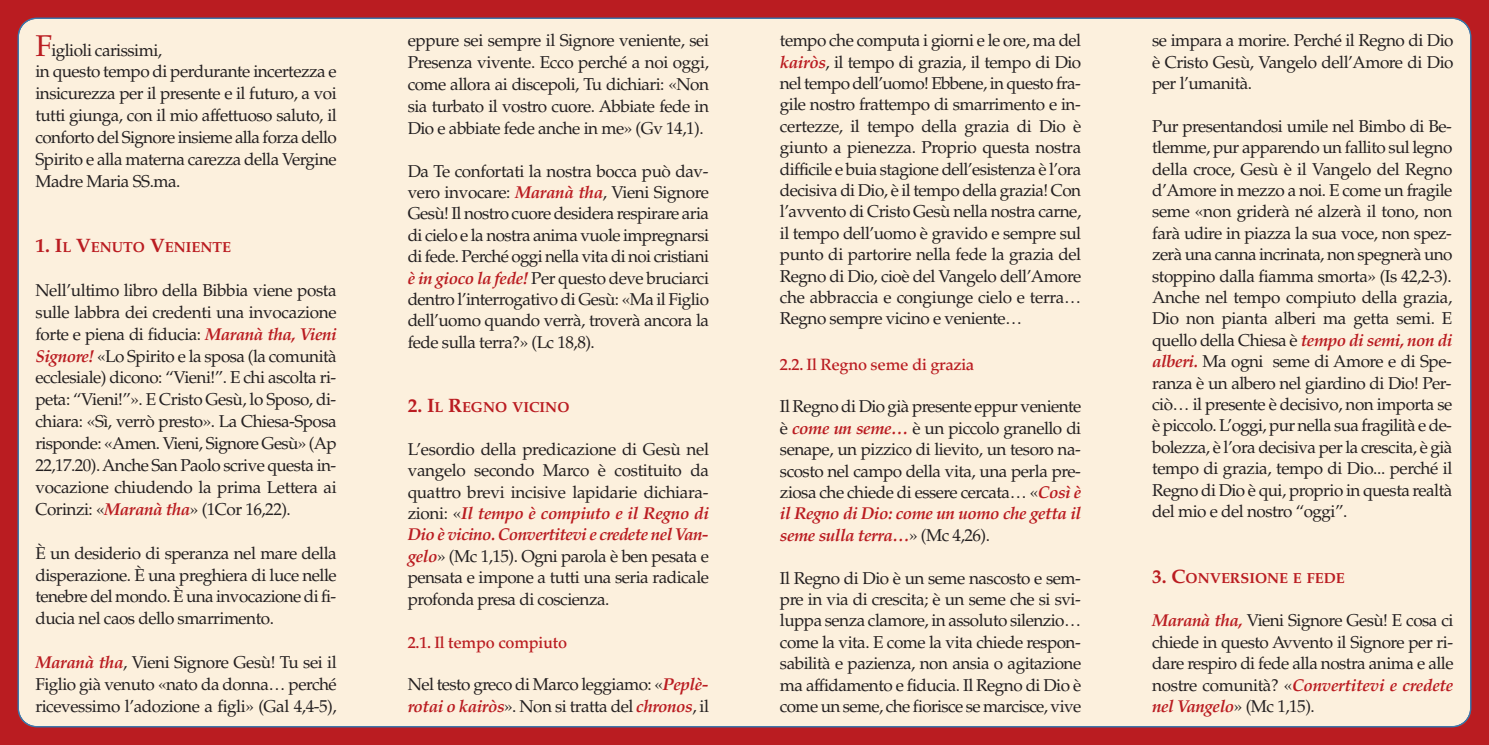
<style>
.page{position:relative;width:1489px;height:745px;background:#fff}
.page>*{position:absolute;margin:0;border:0;box-sizing:border-box;transform-origin:0 0}
.t1{font:17.12px/21.4px "Palatino";letter-spacing:-.03em;color:#231f20;text-align:justify}
.t2{font:500 16.25px "Palatino LT Std";letter-spacing:-.015em;color:#ba1c21}
.t3{font:700 14.5px "Palatino LT Std";color:#ba1c21}
.s1{font-family:"Palatino LT Std";font-size:30px;color:#ba1c21}
.s2{font-size:19.38px}
.s3{font-weight:700;font-style:italic;color:#ba1c21}
</style>
<div class="page">
<div style="left:0;top:0;width:1488px;height:744px;background:#ba1c21"></div>
<div style="left:18px;top:18px;width:1452px;height:708px;background:#fcf0dd"></div>
<p class="t1" style="left:35px;top:41px;width:303px;line-height:21.9px;text-align:left"><span class="s1">F</span>iglioli carissimi,<br>in questo tempo di perdurante incertezza e insicurezza per il presente e il futuro, a voi tutti giunga, con il mio affettuoso saluto, il conforto del Signore insieme alla forza dello Spirito e alla materna carezza della Vergine Madre Maria SS.ma.</p>
<p class="t3" style="left:35px;top:241px;width:197px"><span class="s2">1. I</span>L <span class="s2">V</span>ENUTO <span class="s2">V</span>ENIENTE</p>
<p class="t1" style="left:35px;top:281px;width:303px;line-height:21.9px">Nell’ultimo libro della Bibbia viene posta sulle labbra dei credenti una invocazione forte e piena di fiducia: <span class="s3">Maranà tha, Vieni Signore!</span> «Lo Spirito e la sposa (la comunità ecclesiale) dicono: “Vieni!”. E chi ascolta ri&shy;peta: “Vieni!”». E Cristo Gesù, lo Sposo, di&shy;chiara: «Sì, verrò presto». La Chiesa-Sposa risponde: «Amen. Vieni, Signore Gesù» (Ap 22,17.20).Anche San Paolo scrive questa in&shy;vocazione chiudendo la prima Lettera ai Corinzi: «<span class="s3">Maranà tha</span>» (1Cor 16,22).</p>
<p class="t1" style="left:35px;top:543px;width:303px;line-height:21.9px">È un desiderio di speranza nel mare della disperazione. È una preghiera di luce nelle tenebre del mondo. È una invocazione di fi&shy;ducia nel caos dello smarrimento.</p>
<p class="t1" style="left:35px;top:653px;width:303px;line-height:21.9px"><span class="s3">Maranà tha</span>, Vieni Signore Gesù! Tu sei il Figlio già venuto «nato da donna… perché ricevessimo l’adozione a figli» (Gal 4,4-5),</p>
<p class="t1" style="left:407px;top:31px;width:303px;line-height:21.9px">eppure sei sempre il Signore veniente, sei Presenza vivente. Ecco perché a noi oggi, come allora ai discepoli, Tu dichiari: «Non sia turbato il vostro cuore. Abbiate fede in Dio e abbiate fede anche in me» (Gv 14,1).</p>
<p class="t1" style="left:407px;top:162px;width:303px">Da Te confortati la nostra bocca può dav&shy;vero invocare: <span class="s3">Maranà tha</span>, Vieni Signore Gesù! Il nostro cuore desidera respirare aria di cielo e la nostra anima vuole impregnarsi di fede. Perché oggi nella vita di noi cristiani <span class="s3">è in gioco la fede!</span> Per questo deve bruciarci dentro l’interrogativo di Gesù: «Ma il Figlio dell’uomo quando verrà, troverà ancora la fede sulla terra?» (Lc 18,8).</p>
<p class="t3" style="left:407px;top:401px;width:163px"><span class="s2">2. I</span>L <span class="s2">R</span>EGNO VICINO</p>
<p class="t1" style="left:407px;top:440px;width:303px">L’esordio della predicazione di Gesù nel vangelo secondo Marco è costituito da quattro brevi incisive lapidarie dichiara&shy;zioni: «<span class="s3">Il tempo è compiuto e il Regno di Dio è vicino. Convertitevi e credete nel Van&shy;gelo</span>» (Mc 1,15). Ogni parola è ben pesata e pensata e impone a tutti una seria radicale profonda presa di coscienza.</p>
<p class="t2" style="left:407px;top:635px;width:161px">2.1. Il tempo compiuto</p>
<p class="t1" style="left:407px;top:675px;width:303px">Nel testo greco di Marco leggiamo: «<span class="s3">Peplè&shy;rotai o kairòs</span>». Non si tratta del <span class="s3">chronos</span>, il</p>
<p class="t1" style="left:780px;top:32px;width:303px">tempo che computa i giorni e le ore, ma del <span class="s3">kairòs</span>, il tempo di grazia, il tempo di Dio nel tempo dell’uomo! Ebbene, in questo fra&shy;gile nostro frattempo di smarrimento e in&shy;certezze, il tempo della grazia di Dio è giunto a pienezza. Proprio questa nostra difficile e buia stagione dell’esistenza è l’ora decisiva di Dio, è il tempo della grazia! Con l’avvento di Cristo Gesù nella nostra carne, il tempo dell’uomo è gravido e sempre sul punto di partorire nella fede la grazia del Regno di Dio, cioè del Vangelo dell’Amore che abbraccia e congiunge cielo e terra… Regno sempre vicino e veniente…</p>
<p class="t2" style="left:780px;top:357px;width:196px">2.2. Il Regno seme di grazia</p>
<p class="t1" style="left:780px;top:397px;width:303px">Il Regno di Dio già presente eppur veniente è <span class="s3">come un seme…</span> è un piccolo granello di senape, un pizzico di lievito, un tesoro na&shy;scosto nel campo della vita, una perla pre&shy;ziosa che chiede di essere cercata… «<span class="s3">Così è il Regno di Dio: come un uomo che getta il seme sulla terra…</span>» (Mc 4,26).</p>
<p class="t1" style="left:780px;top:568px;width:303px">Il Regno di Dio è un seme nascosto e sem&shy;pre in via di crescita; è un seme che si svi&shy;luppa senza clamore, in assoluto silenzio… come la vita. E come la vita chiede respon&shy;sabilità e pazienza, non ansia o agitazione ma affidamento e fiducia. Il Regno di Dio è come un seme, che fiorisce se marcisce, vive</p>
<p class="t1" style="left:1152px;top:32px;width:303px">se impara a morire. Perché il Regno di Dio è Cristo Gesù, Vangelo dell’Amore di Dio per l’umanità.</p>
<p class="t1" style="left:1152px;top:117px;width:302px">Pur presentandosi umile nel Bimbo di Be&shy;tlemme, pur apparendo un fallito sul legno della croce, Gesù è il Vangelo del Regno d’Amore in mezzo a noi. E come un fragile seme «non griderà né alzerà il tono, non farà udire in piazza la sua voce, non spez&shy;zerà una canna incrinata, non spegnerà uno stoppino dalla fiamma smorta» (Is 42,2-3).<br>Anche nel tempo compiuto della grazia, Dio non pianta alberi ma getta semi. E quello della Chiesa è <span class="s3">tempo di semi, non di alberi.</span> Ma ogni seme di Amore e di Spe&shy;ranza è un albero nel giardino di Dio! Per&shy;ciò… il presente è decisivo, non importa se è piccolo. L’oggi, pur nella sua fragilità e de&shy;bolezza, è l’ora decisiva per la crescita, è già tempo di grazia, tempo di Dio... perché il Regno di Dio è qui, proprio in questa realtà del mio e del nostro “oggi”.</p>
<p class="t3" style="left:1152px;top:571px;width:194px"><span class="s2">3. C</span>ONVERSIONE E FEDE</p>
<p class="t1" style="left:1152px;top:611px;width:303px"><span class="s3">Maranà tha,</span> Vieni Signore Gesù! E cosa ci chiede in questo Avvento il Signore per ri&shy;dare respiro di fede alla nostra anima e alle nostre comunità? «<span class="s3">Convertitevi e credete nel Vangelo</span>» (Mc 1,15).</p>
</div>
